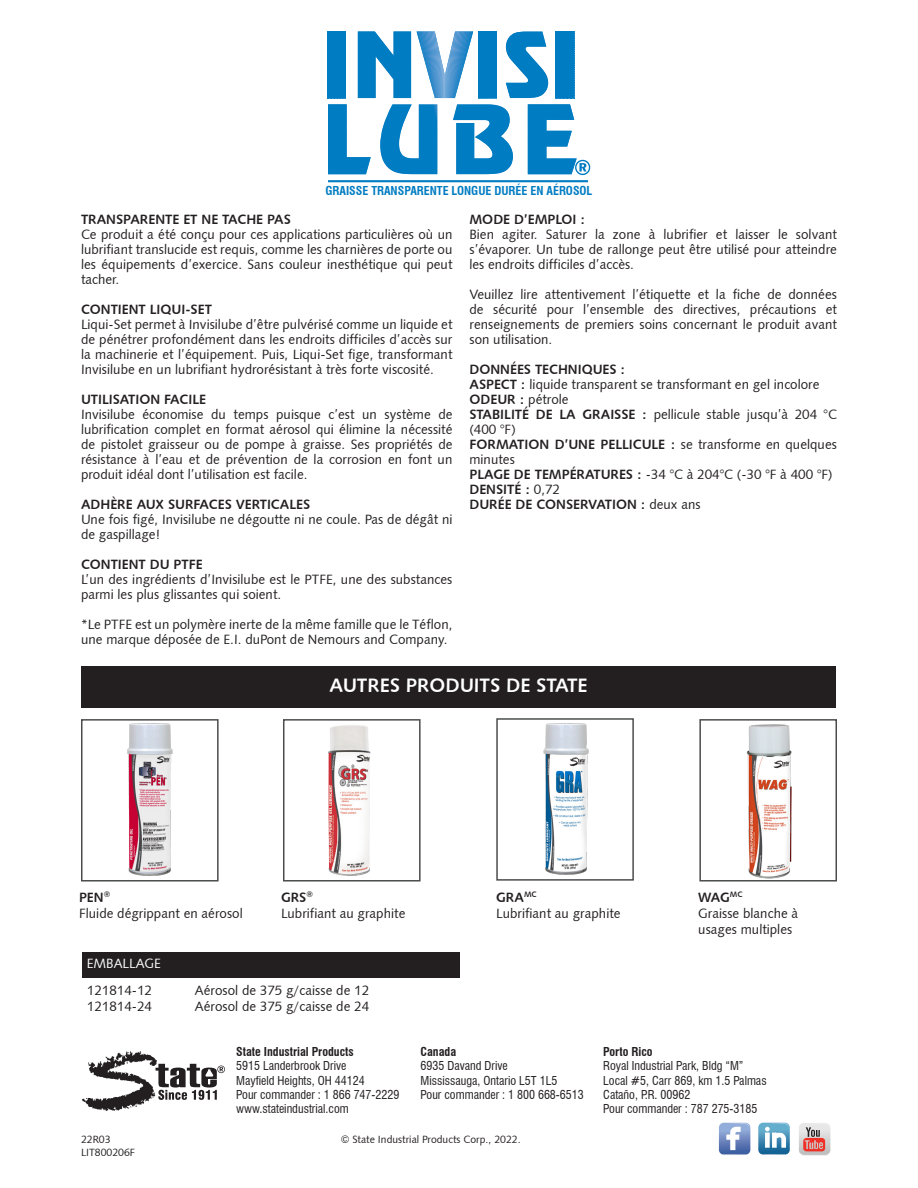
<style>
.page{position:relative;width:918px;height:1188px;background:#fff}
.page>*{position:absolute;margin:0;border:0;box-sizing:border-box;transform-origin:0 0}
.t1{font:19.5px "Humanist 531 BT Bold A";color:#fff}
.t2{font:13.5px/15px "Humanist 531 BT Roman A";color:#231f20}
.t3{font:13.5px "Humanist 531 BT Bold A";color:#231f20}
.t4{font:13.5px "Humanist 531 BT Roman A";color:#fff}
.t5{font:condensed 12px "Swiss 721 BT";color:#231f20}
.t6{font:700 condensed 12px "Swiss 721 BT";color:#007cc2}
.t7{font:700 condensed 12px "Swiss 721 BT";color:#231f20}
.t8{font:10.5px "Humanist 531 BT Roman A";color:#231f20}
.s1{font-family:"Humanist 531 BT Bold A"}
.s2{font-family:"Humanist 531 BT Roman A"}
</style>
<div class="page">
<svg style="left:328px;top:31px;width:18px;height:67px"></svg>
<svg style="left:358px;top:32px;width:53px;height:66px"></svg>
<svg style="left:417px;top:32px;width:56px;height:66px"></svg>
<svg style="left:479px;top:31px;width:18px;height:67px"></svg>
<svg style="left:506px;top:32px;width:42px;height:66px"></svg>
<svg style="left:556px;top:31px;width:18px;height:67px"></svg>
<svg style="left:328px;top:104px;width:43px;height:70px"></svg>
<svg style="left:380px;top:104px;width:58px;height:70px"></svg>
<svg style="left:453px;top:104px;width:60px;height:70px"></svg>
<svg style="left:528px;top:104px;width:62px;height:71px"></svg>
<hr style="left:328px;top:180px;width:260px;height:2px;background:#007cc2">
<hr style="left:328px;top:211px;width:260px;height:1px;background:#007cc2">
<div style="left:699px;top:719px;width:138px;height:163px;border:2px solid #4b4c4d"></div>
<div style="left:283px;top:719px;width:138px;height:163px;border:2px solid #4b4c4d"></div>
<div style="left:82px;top:952px;width:378px;height:26px;background:#231f20"></div>
<svg style="left:82px;top:1051px;width:143px;height:60px"></svg>
<svg style="left:718px;top:1123px;width:32px;height:32px"></svg>
<svg style="left:758px;top:1123px;width:32px;height:32px"></svg>
<svg style="left:799px;top:1123px;width:31px;height:33px"></svg>
<img style="left:326px;top:721px;width:48px;height:155px">
<img style="left:746px;top:724px;width:47px;height:156px">
<div style="left:81px;top:666px;width:755px;height:42px;background:#231f20"></div>
<img style="left:127px;top:723px;width:46px;height:153px">
<div style="left:81px;top:719px;width:138px;height:163px;border:2px solid #4b4c4d"></div>
<img style="left:543px;top:723px;width:46px;height:152px">
<div style="left:496px;top:718px;width:138px;height:163px;border:2px solid #4b4c4d"></div>
<p class="t6" style="left:325px;top:183px;width:269px">GRAISSE TRANSPARENTE LONGUE DURÉE EN AÉROSOL</p>
<p class="t3" style="left:81px;top:211px;width:211px">TRANSPARENTE ET NE TACHE PAS</p>
<p class="t2" style="left:81px;top:226px;width:373px;text-align:justify">Ce produit a été conçu pour ces applications particulières où un lubrifiant translucide est requis, comme les charnières de porte ou les équipements d’exercice. Sans couleur inesthétique qui peut tacher.</p>
<p class="t3" style="left:81px;top:301px;width:132px">CONTIENT LIQUI-SET</p>
<p class="t2" style="left:81px;top:316px;width:373px;text-align:justify">Liqui-Set permet à Invisilube d’être pulvérisé comme un liquide et de pénétrer profondément dans les endroits difficiles d’accès sur la machinerie et l’équipement. Puis, Liqui-Set fige, transformant Invisilube en un lubrifiant hydrorésistant à très forte viscosité.</p>
<p class="t3" style="left:81px;top:391px;width:127px">UTILISATION FACILE</p>
<p class="t2" style="left:81px;top:406px;width:373px;text-align:justify">Invisilube économise du temps puisque c’est un système de lubrification complet en format aérosol qui élimine la nécessité de pistolet graisseur ou de pompe à graisse. Ses propriétés de résistance à l’eau et de prévention de la corrosion en font un produit idéal dont l’utilisation est facile.</p>
<p class="t3" style="left:81px;top:496px;width:231px">ADHÈRE AUX SURFACES VERTICALES</p>
<p class="t2" style="left:81px;top:511px;width:373px">Une fois figé, Invisilube ne dégoutte ni ne coule. Pas de dégât ni de gaspillage!</p>
<p class="t3" style="left:81px;top:556px;width:123px">CONTIENT DU PTFE</p>
<p class="t2" style="left:81px;top:571px;width:373px">L’un des ingrédients d’Invisilube est le PTFE, une des substances parmi les plus glissantes qui soient.</p>
<p class="t2" style="left:81px;top:616px;width:373px">*Le PTFE est un polymère inerte de la même famille que le Téflon, une marque déposée de E.I. duPont de Nemours and Company.</p>
<p class="t3" style="left:469px;top:211px;width:117px">MODE D’EMPLOI :</p>
<p class="t2" style="left:469px;top:226px;width:369px;text-align:justify">Bien agiter. Saturer la zone à lubrifier et laisser le solvant s’évaporer. Un tube de rallonge peut être utilisé pour atteindre les endroits difficiles d’accès.</p>
<p class="t2" style="left:469px;top:286px;width:369px;text-align:justify">Veuillez lire attentivement l’étiquette et la fiche de données de sécurité pour l’ensemble des directives, précautions et renseignements de premiers soins concernant le produit avant son utilisation.</p>
<p class="t3" style="left:469px;top:361px;width:157px">DONNÉES TECHNIQUES :</p>
<p class="t2" style="left:469px;top:376px;width:352px"><span class="s1">ASPECT :</span> liquide transparent se transformant en gel incolore</p>
<p class="t2" style="left:469px;top:391px;width:101px"><span class="s1">ODEUR :</span> pétrole</p>
<p class="t2" style="left:469px;top:406px;width:369px"><span class="s1">STABILITÉ DE LA GRAISSE :</span> pellicule stable jusqu’à 204 °C (400 °F)</p>
<p class="t2" style="left:469px;top:436px;width:369px"><span class="s1">FORMATION D’UNE PELLICULE :</span> se transforme en quelques minutes</p>
<p class="t2" style="left:469px;top:466px;width:365px"><span class="s1">PLAGE DE TEMPÉRATURES :</span> -34 °C à 204°C (-30 °F à 400 °F)</p>
<p class="t3" style="left:469px;top:481px;width:92px">DENSITÉ : <span class="s2">0,72</span></p>
<p class="t3" style="left:469px;top:496px;width:233px">DURÉE DE CONSERVATION : <span class="s2">deux ans</span></p>
<p class="t1" style="left:330px;top:673px;width:260px">AUTRES PRODUITS DE STATE</p>
<p class="t3" style="left:79px;top:889px;width:33px">PEN<sup>®</sup></p>
<p class="t2" style="left:79px;top:906px;width:165px">Fluide dégrippant en aérosol</p>
<p class="t3" style="left:281px;top:889px;width:33px">GRS<sup>®</sup></p>
<p class="t2" style="left:281px;top:906px;width:126px">Lubrifiant au graphite</p>
<p class="t4" style="left:87px;top:955px;width:76px">EMBALLAGE</p>
<p class="t2" style="left:87px;top:983px;width:67px">121814-12</p>
<p class="t2" style="left:195px;top:983px;width:176px">Aérosol de 375 g/caisse de 12</p>
<p class="t2" style="left:87px;top:999px;width:67px">121814-24</p>
<p class="t2" style="left:195px;top:999px;width:176px">Aérosol de 375 g/caisse de 24</p>
<p class="t3" style="left:496px;top:889px;width:42px">GRA<sup>MC</sup></p>
<p class="t2" style="left:496px;top:906px;width:126px">Lubrifiant au graphite</p>
<p class="t3" style="left:698px;top:889px;width:46px">WAG<sup>MC</sup></p>
<p class="t2" style="left:698px;top:905px;width:102px;line-height:16.2px">Graisse blanche à usages multiples</p>
<p class="t7" style="left:236px;top:1044px;width:119px">State Industrial Products</p>
<p class="t5" style="left:236px;top:1059px;width:112px">5915 Landerbrook Drive</p>
<p class="t5" style="left:236px;top:1073px;width:130px">Mayfield Heights, OH 44124</p>
<p class="t5" style="left:236px;top:1087px;width:165px">Pour commander : 1 866 747-2229</p>
<p class="t5" style="left:236px;top:1102px;width:114px">www.stateindustrial.com</p>
<p class="t7" style="left:421px;top:1044px;width:37px">Canada</p>
<p class="t5" style="left:421px;top:1059px;width:89px">6935 Davand Drive</p>
<p class="t5" style="left:421px;top:1073px;width:138px">Mississauga, Ontario L5T 1L5</p>
<p class="t5" style="left:421px;top:1087px;width:165px">Pour commander : 1 800 668-6513</p>
<p class="t8" style="left:81px;top:1133px;width:31px">22R03</p>
<p class="t8" style="left:341px;top:1133px;width:181px">© State Industrial Products Corp., 2022.</p>
<p class="t8" style="left:81px;top:1145px;width:56px">LIT800206F</p>
<p class="t7" style="left:603px;top:1044px;width:51px">Porto Rico</p>
<p class="t5" style="left:603px;top:1059px;width:142px">Royal Industrial Park, Bldg “M”</p>
<p class="t5" style="left:603px;top:1073px;width:165px">Local #5, Carr 869, km 1.5 Palmas</p>
<p class="t5" style="left:603px;top:1087px;width:89px">Cataño, P.R. 00962</p>
<p class="t5" style="left:603px;top:1102px;width:156px">Pour commander : 787 275-3185</p>
</div>
